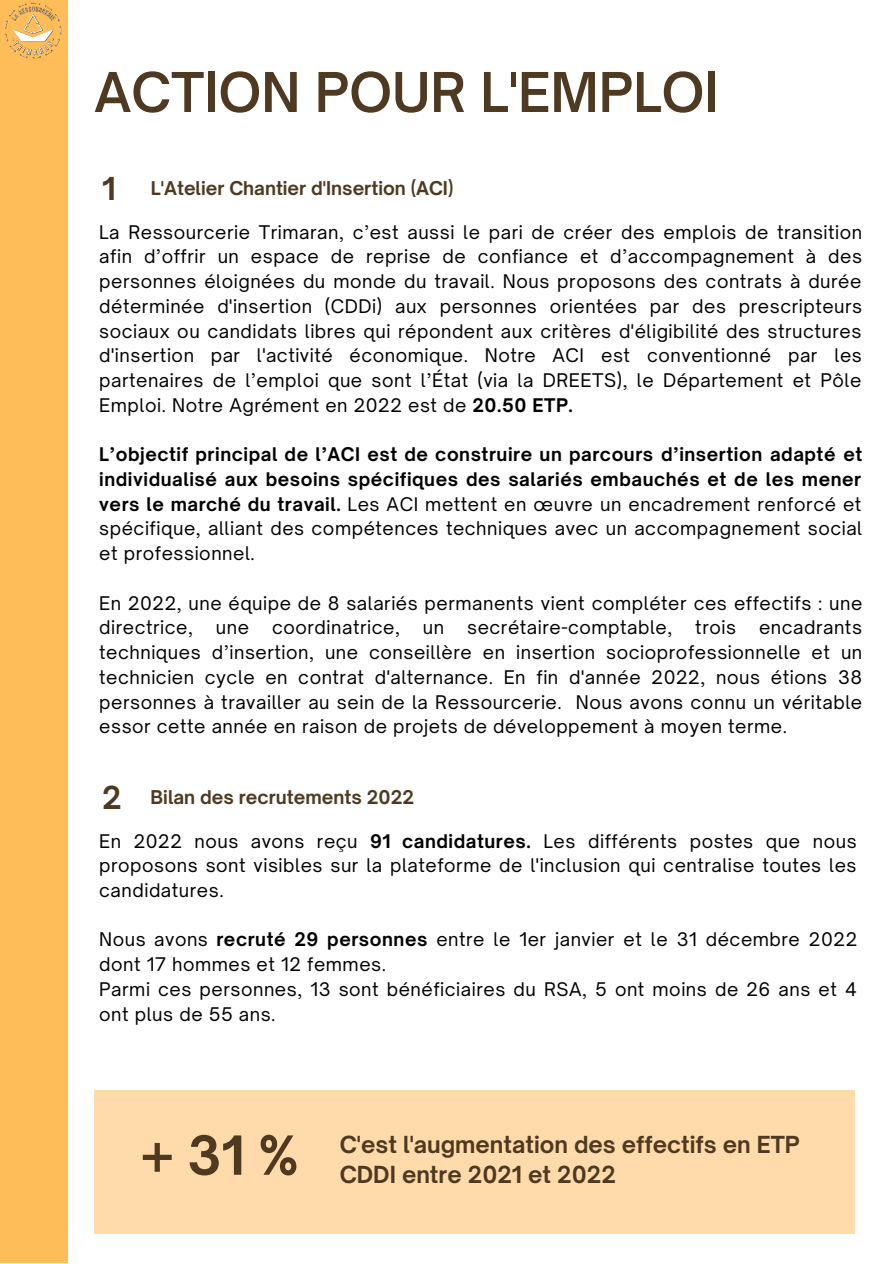
<style>
.page{position:relative;width:893px;height:1264px;background:#fff}
.page>*{position:absolute;margin:0;border:0;box-sizing:border-box;transform-origin:0 0}
.t1{font:600 52.5px "Open Sauce One";color:#4f3920}
.t2{font:700 51.45px "Open Sauce One";color:#4f3920}
.t3{font:700 30.3px "Open Sauce One";color:#4f3920}
.t4{font:700 22.5px "Open Sauce One";color:#4f3920}
.t5{font:700 18.15px "Open Sauce One";color:#4f3920}
.t6{font:18px/24.8px "Open Sauce One";letter-spacing:.03em;color:#000;text-align:justify}
.t7{font:700 18px/24.8px "Open Sauce One";letter-spacing:.03em;color:#000;text-align:justify}
.s1{font-weight:700}
.s2{font-weight:400}
</style>
<div class="page">
<div style="left:0;top:0;width:67px;height:1262px;background:#ffbd59"></div>
<div style="left:94px;top:1089px;width:760px;height:144px;background:#ffdaab"></div>
<img style="left:5px;top:2px;width:57px;height:57px">
<p class="t1" style="left:94px;top:59px;width:625px">ACTION POUR L'EMPLOI</p>
<p class="t3" style="left:102px;top:169px;width:15px">1</p>
<p class="t5" style="left:151px;top:177px;width:304px">L'Atelier Chantier d'Insertion (ACI)</p>
<p class="t6" style="left:99px;top:219px;width:764px">La Ressourcerie Trimaran, c’est aussi le pari de créer des emplois de transition afin d’offrir un espace de reprise de confiance et d’accompagnement à des personnes éloignées du monde du travail. Nous proposons des contrats à durée déterminée d'insertion (CDDi) aux personnes orientées par des prescripteurs sociaux ou candidats libres qui répondent aux critères d'éligibilité des structures d'insertion par l'activité économique. Notre ACI est conventionné par les partenaires de l’emploi que sont l’État (via la DREETS), le Département et Pôle Emploi. Notre Agrément en 2022 est de <span class="s1">20.50 ETP.</span></p>
<p class="t7" style="left:99px;top:442px;width:764px">L’objectif principal de l’ACI est de construire un parcours d’insertion adapté et individualisé aux besoins spécifiques des salariés embauchés et de les mener vers le marché du travail. <span class="s2">Les ACI mettent en œuvre un encadrement renforcé et spécifique, alliant des compétences techniques avec un accompagnement social et professionnel.</span></p>
<p class="t6" style="left:99px;top:590px;width:764px">En 2022, une équipe de 8 salariés permanents vient compléter ces effectifs : une directrice,</p>
<p class="t6" style="left:216px;top:615px;width:35px">une</p>
<p class="t6" style="left:272px;top:615px;width:129px">coordinatrice,</p>
<p class="t6" style="left:423px;top:615px;width:23px">un</p>
<p class="t6" style="left:467px;top:615px;width:207px">secrétaire-comptable,</p>
<p class="t6" style="left:695px;top:615px;width:42px">trois</p>
<p class="t6" style="left:99px;top:615px;width:764px;text-indent:659px">encadrants techniques d’insertion, une conseillère en insertion socioprofessionnelle et un technicien cycle en contrat d'alternance. En fin d'année 2022, nous étions 38 personnes à travailler au sein de la Ressourcerie. Nous avons connu un véritable essor cette année en raison de projets de développement à moyen terme.</p>
<p class="t3" style="left:102px;top:778px;width:21px">2</p>
<p class="t5" style="left:151px;top:786px;width:265px">Bilan des recrutements 2022</p>
<p class="t6" style="left:99px;top:828px;width:758px">En 2022 nous avons reçu <span class="s1">91 candidatures.</span> Les différents postes que nous proposons sont visibles sur la plateforme de l'inclusion qui centralise toutes les candidatures.</p>
<p class="t6" style="left:99px;top:927px;width:759px">Nous avons <span class="s1">recruté 29 personnes</span> entre le 1er janvier et le 31 décembre 2022 dont 17 hommes et 12 femmes.</p>
<p class="t6" style="left:99px;top:976px;width:759px">Parmi ces personnes, 13 sont bénéficiaires du RSA, 5 ont moins de 26 ans et 4 ont plus de 55 ans.</p>
<p class="t2" style="left:141px;top:1123px;width:159px">+31%</p>
<p class="t4" style="left:340px;top:1130px;width:461px">C'est l'augmentation des effectifs en ETP</p>
<p class="t4" style="left:340px;top:1160px;width:278px">CDDI entre 2021 et 2022</p>
</div>
